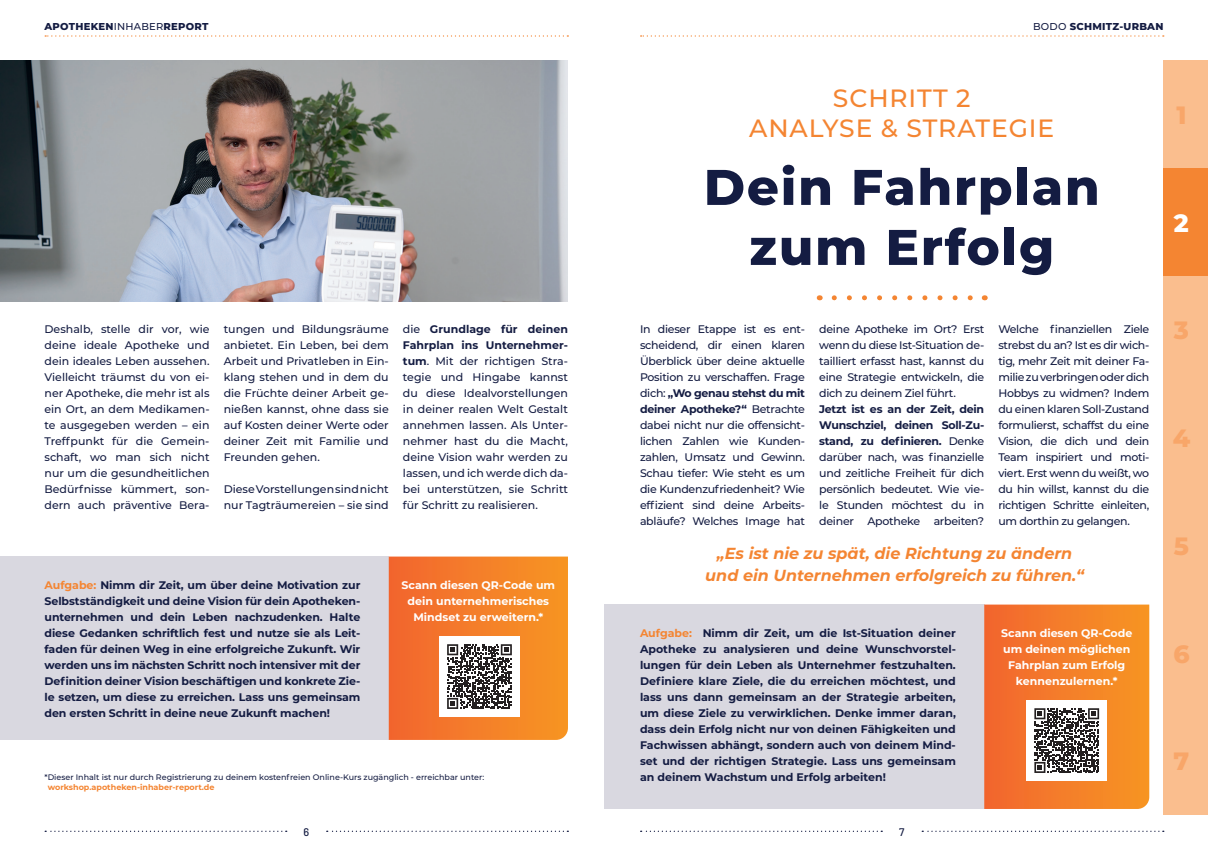
<style>
.page{position:relative;width:1208px;height:859px;background:#fff}
.page>*{position:absolute;margin:0;border:0;box-sizing:border-box;transform-origin:0 0}
.t1{font:800 50px/60px "Montserrat";letter-spacing:.035em;color:#141c42;text-align:center}
.t2{font:500 25px/30px "Montserrat";letter-spacing:.035em;color:#f48532;text-align:center}
.t3{font:800 25px "Montserrat";color:#f8a669}
.t4{font:800 25px "Montserrat";color:#fff}
.t5{font:italic 700 16px/22px "Montserrat";color:#f48532;text-align:center}
.t6{font:500 11px/16px "Montserrat";letter-spacing:-.02em;color:#141c42;text-align:justify}
.t7{font:700 11px/16px "Montserrat";color:#141c42;text-align:justify}
.t8{font:700 11px/16px "Montserrat";color:#fff;text-align:center}
.t9{font:500 11px/16px "Montserrat";color:#141c42}
.t10{font:500 11px "Barlow";color:#141c42}
.t11{font:800 10px "Montserrat";letter-spacing:.025em;color:#141c42}
.t12{font:500 8px "Montserrat";color:#141c42}
.t13{font:700 8px "Montserrat";color:#f48532}
.s1{font-weight:500}
.s2{font-weight:700}
.s3{color:#f48532}
</style>
<div class="page">
<svg style="left:45px;top:831px;width:242px;height:1px"></svg>
<svg style="left:45px;top:35px;width:523px;height:2px"></svg>
<svg style="left:640px;top:35px;width:523px;height:2px"></svg>
<svg style="left:640px;top:831px;width:242px;height:1px"></svg>
<svg style="left:327px;top:831px;width:241px;height:1px"></svg>
<svg style="left:922px;top:831px;width:241px;height:1px"></svg>
<div style="left:0;top:557px;width:389px;height:183px;background:#d9d8e0"></div>
<div style="left:604px;top:605px;width:380px;height:204px;background:#d9d8e0"></div>
<div style="left:1163px;top:61px;width:45px;height:107px;background:#fabe8e"></div>
<div style="left:1163px;top:168px;width:45px;height:108px;background:#f48532"></div>
<div style="left:1163px;top:276px;width:45px;height:108px;background:#fabe8e"></div>
<div style="left:1163px;top:384px;width:45px;height:107px;background:#fabe8e"></div>
<div style="left:1163px;top:491px;width:45px;height:108px;background:#fabe8e"></div>
<div style="left:1163px;top:599px;width:45px;height:108px;background:#fabe8e"></div>
<div style="left:1163px;top:707px;width:45px;height:108px;background:#fabe8e"></div>
<img style="left:0;top:61px;width:568px;height:241px">
<svg style="left:834px;top:295px;width:139px;height:5px"></svg>
<svg style="left:389px;top:557px;width:179px;height:183px;background:#e58642"></svg>
<svg style="left:984px;top:605px;width:165px;height:204px;background:#e58642"></svg>
<p class="t11" style="left:45px;top:19px;width:165px">APOTHEKEN<span class="s1">INHABER</span>REPORT</p>
<p class="t11" style="left:1033px;top:19px;width:132px"><span class="s1">BODO</span> SCHMITZ-URBAN</p>
<h2 class="t2" style="left:749px;top:82px;width:307px">SCHRITT 2<br>ANALYSE &amp; STRATEGIE</h2>
<p class="t6" style="left:45px;top:320px;width:166px">Deshalb, stelle dir vor, wie deine ideale Apotheke und dein ideales Leben aussehen.<br>Vielleicht träumst du von ei&shy;ner Apotheke, die mehr ist als ein Ort, an dem Medikamen&shy;te ausgegeben werden – ein Treffpunkt für die Gemein&shy;schaft, wo man sich nicht nur um die gesundheitlichen Bedürfnisse kümmert, son&shy;dern auch präventive Bera-</p>
<p class="t6" style="left:224px;top:320px;width:166px">tungen und Bildungsräume anbietet. Ein Leben, bei dem Arbeit und Privatleben in Ein&shy;klang stehen und in dem du die Früchte deiner Arbeit ge&shy;nießen kannst, ohne dass sie auf Kosten deiner Werte oder deiner Zeit mit Familie und Freunden gehen.</p>
<p class="t9" style="left:224px;top:480px;width:166px">Diese Vorstellungen sind nicht nur Tagträumereien – sie sind</p>
<p class="t6" style="left:403px;top:320px;width:166px">die <span class="s2">Grundlage für deinen Fahrplan ins Unternehmer&shy;tum</span>. Mit der richtigen Stra&shy;tegie und Hingabe kannst du diese Idealvorstellungen in deiner realen Welt Gestalt annehmen lassen. Als Unter&shy;nehmer hast du die Macht, deine Vision wahr werden zu lassen, und ich werde dich da&shy;bei unterstützen, sie Schritt für Schritt zu realisieren.</p>
<p class="t7" style="left:44px;top:576px;width:317px"><span class="s3">Aufgabe:</span> Nimm dir Zeit, um über deine Motivation zur Selbstständigkeit und deine Vision für dein Apotheken&shy;unternehmen und dein Leben nachzudenken. Halte diese Gedanken schriftlich fest und nutze sie als Leit&shy;faden für deinen Weg in eine erfolgreiche Zukunft. Wir werden uns im nächsten Schritt noch intensiver mit der Definition deiner Vision beschäftigen und konkrete Zie&shy;le setzen, um diese zu erreichen. Lass uns gemeinsam den ersten Schritt in deine neue Zukunft machen!</p>
<p class="t8" style="left:401px;top:576px;width:155px">Scann diesen QR-Code um dein unternehmerisches<br>Mindset zu erweitern.*</p>
<p class="t12" style="left:45px;top:772px;width:441px">* Dieser Inhalt ist nur durch Registrierung zu deinem kostenfreien Online-Kurs zugänglich - erreichbar unter:</p>
<p class="t13" style="left:48px;top:781px;width:168px">workshop.apotheken-inhaber-report.de</p>
<h1 class="t1" style="left:704px;top:154px;width:397px">Dein Fahrplan zum Erfolg</h1>
<p class="t6" style="left:640px;top:320px;width:166px">In dieser Etappe ist es ent&shy;scheidend, dir einen klaren Überblick über deine aktuelle Position zu verschaffen. Frage dich: <span class="s2">„Wo genau stehst du mit deiner Apotheke?“</span> Betrachte dabei nicht nur die offensicht&shy;lichen Zahlen wie Kunden&shy;zahlen, Umsatz und Gewinn.<br>Schau tiefer: Wie steht es um die Kundenzufriedenheit? Wie effizient sind deine Arbeits&shy;abläufe? Welches Image hat</p>
<p class="t6" style="left:819px;top:320px;width:166px">deine Apotheke im Ort? Erst wenn du diese Ist-Situation de&shy;tailliert erfasst hast, kannst du eine Strategie entwickeln, die dich zu deinem Ziel führt.</p>
<p class="t6" style="left:819px;top:400px;width:166px"><span class="s2">Jetzt ist es an der Zeit, dein Wunschziel, deinen Soll-Zu&shy;stand, zu definieren.</span> Denke darüber nach, was finanzielle und zeitliche Freiheit für dich persönlich bedeutet. Wie vie&shy;le Stunden möchtest du in deiner Apotheke arbeiten?</p>
<p class="t6" style="left:998px;top:320px;width:152px">Welche finanziellen Ziele strebst du an? Ist es dir wich&shy;tig, mehr Zeit mit deiner Fa&shy;milie zu verbringen oder dich Hobbys zu widmen? Indem du einen klaren Soll-Zustand formulierst, schaffst du eine Vision, die dich und dein Team inspiriert und moti&shy;viert. Erst wenn du weißt, wo du hin willst, kannst du die richtigen Schritte einleiten, um dorthin zu gelangen.</p>
<h3 class="t5" style="left:705px;top:541px;width:380px">„Es ist nie zu spät, die Richtung zu ändern und ein Unternehmen erfolgreich zu führen.“</h3>
<p class="t7" style="left:640px;top:624px;width:317px"><span class="s3">Aufgabe:</span> Nimm dir Zeit, um die Ist-Situation deiner Apotheke zu analysieren und deine Wunschvorstel&shy;lungen für dein Leben als Unternehmer festzuhalten.<br>Definiere klare Ziele, die du erreichen möchtest, und lass uns dann gemeinsam an der Strategie arbeiten, um diese Ziele zu verwirklichen. Denke immer daran, dass dein Erfolg nicht nur von deinen Fähigkeiten und Fachwissen abhängt, sondern auch von deinem Mind&shy;set und der richtigen Strategie. Lass uns gemeinsam an deinem Wachstum und Erfolg arbeiten!</p>
<p class="t8" style="left:1001px;top:624px;width:133px">Scann diesen QR-Code um deinen möglichen<br>Fahrplan zum Erfolg kennenzulernen.*</p>
<p class="t10" style="left:303px;top:824px;width:7px">6</p>
<p class="t10" style="left:899px;top:824px;width:7px">7</p>
<h2 class="t3" style="left:1176px;top:97px;width:12px">1</h2>
<h2 class="t4" style="left:1174px;top:204px;width:16px">2</h2>
<h2 class="t3" style="left:1174px;top:312px;width:17px">3</h2>
<h2 class="t3" style="left:1172px;top:420px;width:19px">4</h2>
<h2 class="t3" style="left:1173px;top:528px;width:17px">5</h2>
<h2 class="t3" style="left:1173px;top:635px;width:18px">6</h2>
<h2 class="t3" style="left:1173px;top:743px;width:17px">7</h2>
</div>
